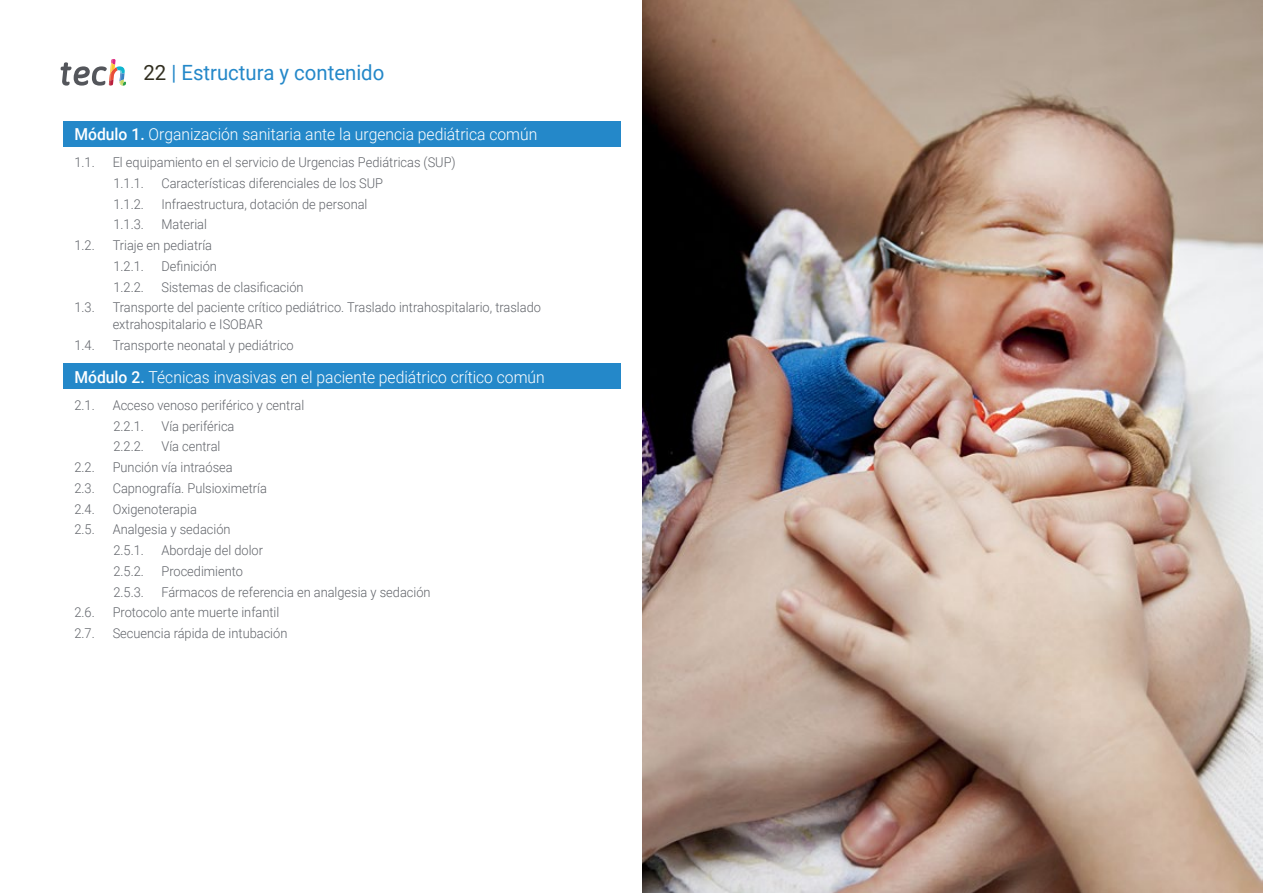
<style>
.page{position:relative;width:1263px;height:893px;background:#fff}
.page>*{position:absolute;margin:0;border:0;box-sizing:border-box;transform-origin:0 0}
.t1{font:21px "Roboto";color:#2488c9}
.t2{font:300 16.5px "Roboto";color:#fff;scale:.95 1}
.t3{font:300 13.5px/20.7px "Roboto";color:#61646a;scale:.95 1}
.s1{color:#312e20}
.s2{font-weight:500}
</style>
<div class="page">
<svg style="left:61px;top:59px;width:65px;height:27px"></svg>
<img style="left:642px;top:0;width:621px;height:893px">
<div style="left:63px;top:121px;width:558px;height:25px;background:#2488c9"></div>
<div style="left:63px;top:364px;width:558px;height:25px;background:#2488c9"></div>
<h1 class="t1" style="left:144px;top:57px;width:242px"><span class="s1">22</span> | Estructura y contenido</h1>
<p class="t2" style="left:74px;top:123px;width:489px"><span class="s2">Módulo 1.</span> Organización sanitaria ante la urgencia pediátrica común</p>
<p class="t3" style="left:74px;top:151px;width:23px">1.1.</p>
<p class="t3" style="left:113px;top:151px;width:363px">El equipamiento en el servicio de Urgencias Pediátricas (SUP)<br>1.1.1.</p>
<p class="t3" style="left:161px;top:172px;width:235px">Características diferenciales de los SUP</p>
<p class="t3" style="left:113px;top:193px;width:34px">1.1.2.</p>
<p class="t3" style="left:161px;top:193px;width:218px">Infraestructura, dotación de personal</p>
<p class="t3" style="left:113px;top:214px;width:34px">1.1.3.</p>
<p class="t3" style="left:161px;top:214px;width:50px">Material</p>
<p class="t3" style="left:74px;top:234px;width:23px">1.2.</p>
<p class="t3" style="left:113px;top:234px;width:106px">Triaje en pediatría<br>1.2.1.</p>
<p class="t3" style="left:161px;top:255px;width:60px">Definición</p>
<p class="t3" style="left:113px;top:276px;width:34px">1.2.2.</p>
<p class="t3" style="left:161px;top:276px;width:151px">Sistemas de clasificación</p>
<p class="t3" style="left:74px;top:297px;width:23px">1.3.</p>
<p class="t3" style="left:113px;top:299px;width:452px;line-height:16.5px">Transporte del paciente crítico pediátrico. Traslado intrahospitalario, traslado extrahospitalario e ISOBAR</p>
<p class="t3" style="left:74px;top:334px;width:23px">1.4.</p>
<p class="t3" style="left:113px;top:334px;width:192px">Transporte neonatal y pediátrico</p>
<p class="t2" style="left:74px;top:365px;width:497px"><span class="s2">Módulo 2.</span> Técnicas invasivas en el paciente pediátrico crítico común</p>
<p class="t3" style="left:74px;top:394px;width:23px">2.1.</p>
<p class="t3" style="left:113px;top:394px;width:203px">Acceso venoso periférico y central<br>2.2.1.</p>
<p class="t3" style="left:161px;top:415px;width:78px">Vía periférica</p>
<p class="t3" style="left:113px;top:436px;width:34px">2.2.2.</p>
<p class="t3" style="left:161px;top:436px;width:64px">Vía central</p>
<p class="t3" style="left:74px;top:456px;width:23px">2.2.</p>
<p class="t3" style="left:113px;top:456px;width:128px">Punción vía intraósea</p>
<p class="t3" style="left:74px;top:477px;width:23px">2.3.</p>
<p class="t3" style="left:113px;top:477px;width:164px">Capnografía. Pulsioximetría</p>
<p class="t3" style="left:74px;top:498px;width:23px">2.4.</p>
<p class="t3" style="left:113px;top:498px;width:90px">Oxigenoterapia</p>
<p class="t3" style="left:74px;top:519px;width:23px">2.5.</p>
<p class="t3" style="left:113px;top:519px;width:126px">Analgesia y sedación<br>2.5.1.</p>
<p class="t3" style="left:161px;top:539px;width:108px">Abordaje del dolor</p>
<p class="t3" style="left:113px;top:560px;width:34px">2.5.2.</p>
<p class="t3" style="left:161px;top:560px;width:87px">Procedimiento</p>
<p class="t3" style="left:113px;top:581px;width:34px">2.5.3.</p>
<p class="t3" style="left:161px;top:581px;width:285px">Fármacos de referencia en analgesia y sedación</p>
<p class="t3" style="left:74px;top:602px;width:23px">2.6.</p>
<p class="t3" style="left:113px;top:602px;width:177px">Protocolo ante muerte infantil</p>
<p class="t3" style="left:74px;top:622px;width:23px">2.7.</p>
<p class="t3" style="left:113px;top:622px;width:185px">Secuencia rápida de intubación</p>
</div>
